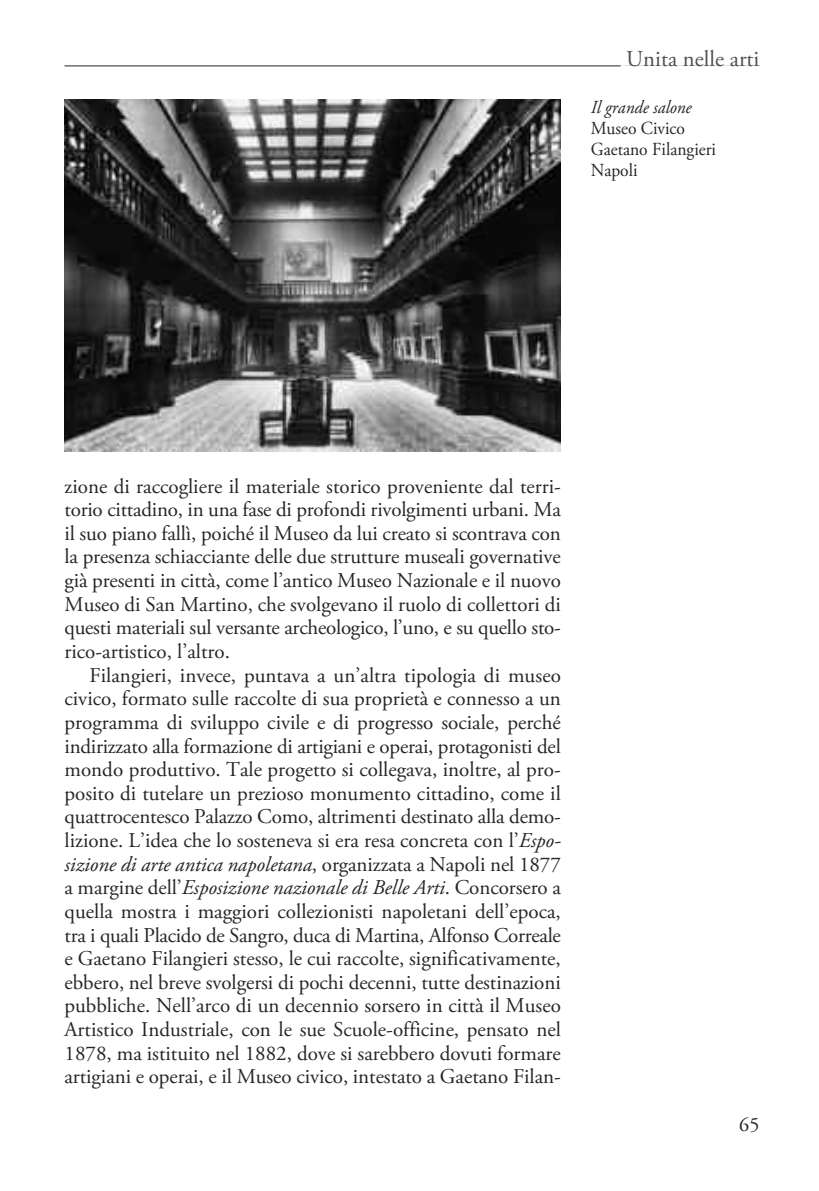
<style>
.page{position:relative;width:819px;height:1191px;background:#fff}
.page>*{position:absolute;margin:0;border:0;box-sizing:border-box;transform-origin:0 0}
.t1{font:22.75px "Adobe Garamond Pro";color:#525152}
.t2{font:21px/23.6px "Adobe Garamond Pro";color:#272627;text-align:justify}
.t3{font:20.12px "Adobe Garamond Pro";color:#272627}
.t4{font:18.38px/21px "Adobe Garamond Pro";color:#272627;scale:.95 1}
.t5{font:italic 18.38px "Adobe Garamond Pro";color:#272627;scale:.95 1}
.s1{color:#fff}
.s2{font-style:italic}
</style>
<div class="page">
<hr style="left:64px;top:66px;width:695px;height:1px;background:#272627">
<hr style="left:620px;top:65px;width:139px;height:2px;background:#fff">
<img style="left:64px;top:99px;width:497px;height:352px">
<p class="t1" style="left:620px;top:45px;width:140px"><span class="s1">.</span>Unita nelle arti</p>
<p class="t5" style="left:590px;top:96px;width:108px">Il grande salone</p>
<p class="t4" style="left:590px;top:118px;width:133px">Museo Civico<br>Gaetano Filangieri<br>Napoli</p>
<p class="t2" style="left:64px;top:475px;width:498px">zione di raccogliere il materiale storico proveniente dal terri&shy;torio cittadino, in una fase di profondi rivolgimenti urbani. Ma il suo piano fallì, poiché il Museo da lui creato si scontrava con la presenza schiacciante delle due strutture museali governative già presenti in città, come l’antico Museo Nazionale e il nuovo Museo di San Martino, che svolgevano il ruolo di collettori di questi materiali sul versante archeologico, l’uno, e su quello sto&shy;rico-artistico, l’altro.</p>
<p class="t2" style="left:64px;top:664px;width:498px;text-indent:25px">Filangieri, invece, puntava a un’altra tipologia di museo civico, formato sulle raccolte di sua proprietà e connesso a un programma di sviluppo civile e di progresso sociale, perché indirizzato alla formazione di artigiani e operai, protagonisti del mondo produttivo. Tale progetto si collegava, inoltre, al pro&shy;posito di tutelare un prezioso monumento cittadino, come il quattrocentesco Palazzo Como, altrimenti destinato alla demo&shy;lizione. L’idea che lo sosteneva si era resa concreta con l’<span class="s2">Espo&shy;sizione di arte antica napoletana</span>, organizzata a Napoli nel 1877 a margine dell’<span class="s2">Esposizione nazionale di Belle Arti</span>. Concorsero a quella mostra i maggiori collezionisti napoletani dell’epoca, tra i quali Placido de Sangro, duca di Martina, Alfonso Correale e Gaetano Filangieri stesso, le cui raccolte, significativamente, ebbero, nel breve svolgersi di pochi decenni, tutte destinazioni pubbliche. Nell’arco di un decennio sorsero in città il Museo Artistico Industriale, con le sue Scuole-officine, pensato nel 1878, ma istituito nel 1882, dove si sarebbero dovuti formare artigiani e operai, e il Museo civico, intestato a Gaetano Filan-</p>
<p class="t3" style="left:739px;top:1112px;width:22px">65</p>
</div>
